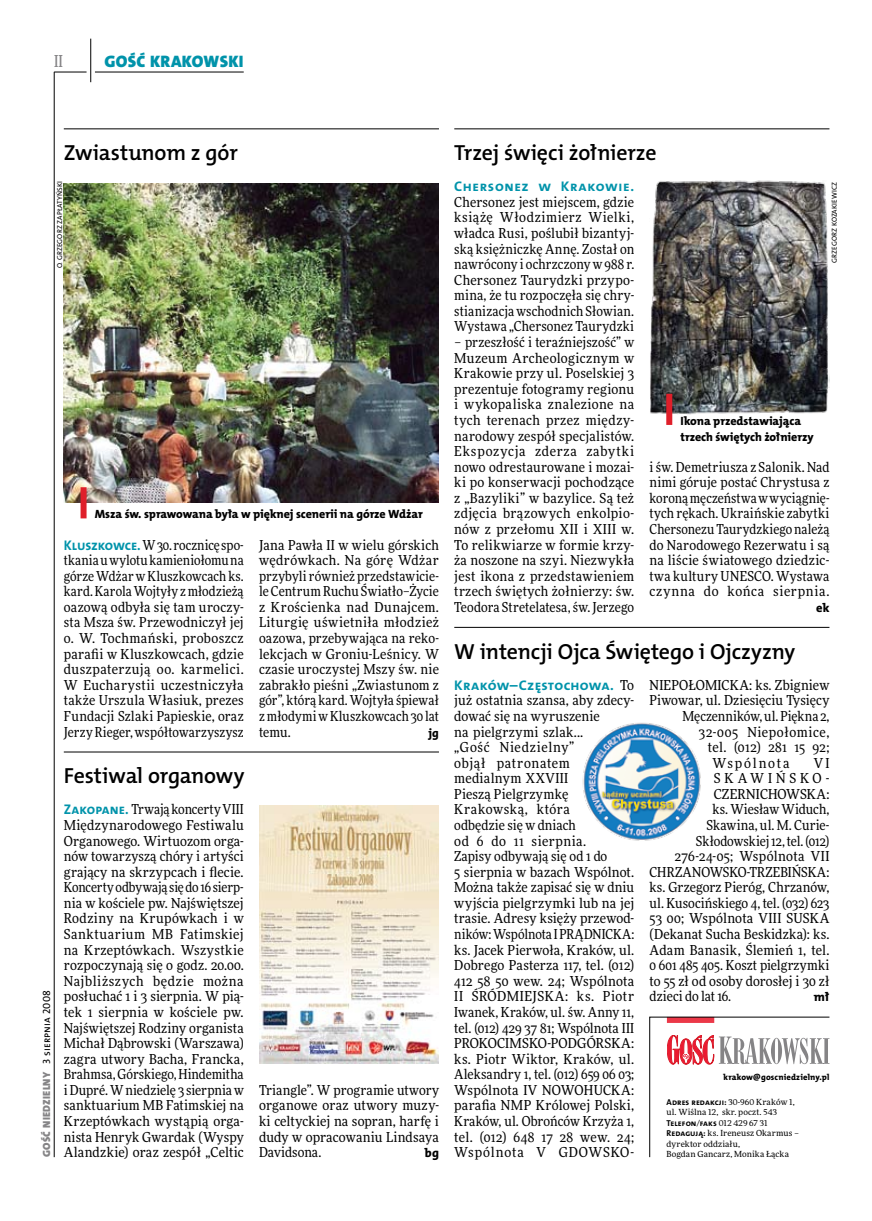
<style>
.page{position:relative;width:872px;height:1221px;background:#fff}
.page>*{position:absolute;margin:0;border:0;box-sizing:border-box;transform-origin:0 0}
.t1{font:21.9px "The Mix HP6 Se Bld";letter-spacing:-.01em;color:#000}
.t2{font:16.65px "The Mix HP9 Blk";letter-spacing:.02em;color:#0093aa}
.t3{font:500 16.5px "Freeday Narrow";color:#858486;scale:.9 1}
.t4{font:13.95px "The Mix HP7 Bld";letter-spacing:.015em;color:#0093aa}
.t5{font:13.95px "The Mix HP7 Bld";letter-spacing:.035em;color:#0093aa}
.t6{font:13.8px/15.6px "Freeday Narrow News";letter-spacing:.01em;color:#000;text-align:justify}
.t7{font:13.8px "Freeday Narrow News";letter-spacing:.03em;color:#000}
.t8{font:13.8px "Freeday Narrow News";letter-spacing:.04em;color:#000}
.t9{font:13.8px "Freeday Narrow News";letter-spacing:.26em;color:#000}
.t10{font:13.8px "Freeday Narrow News";letter-spacing:.13em;color:#000}
.t11{font:12.45px "The Mix HP8 Ex Bld";color:#000}
.t12{font:12px/15.6px "The Mix HP8 Ex Bld";letter-spacing:-.005em;color:#000}
.t13{font:10.5px "The Mix HP9 Blk";letter-spacing:.025em;color:#858486}
.t14{font:8.55px "The Mix HP7 Bld";letter-spacing:.005em;color:#000}
.t15{font:8.55px "The Mix HP8 Ex Bld";letter-spacing:.02em;color:#000}
.t16{font:8.4px/10.5px "Freeday News";letter-spacing:.02em;color:#000}
.t17{font:7.2px "The Mix HP5 Plain";letter-spacing:.015em;color:#000}
.s1{font-family:"The Mix HP5 Plain";color:#000}
.s2{font-family:"The Mix HP7 Bld";font-size:13.95px;color:#0093aa}
.s3{font-family:"Freeday Narrow News";font-size:13.8px;color:#000}
.s4{font-family:"Freeday News";font-size:8.4px}
.s5{font-family:"The Mix HP7 Bld";font-size:8.55px}
</style>
<div class="page">
<hr style="left:54px;top:72px;width:1px;height:1085px;background:#000">
<hr style="left:90px;top:39px;width:1px;height:43px;background:#000">
<hr style="left:54px;top:72px;width:33px;height:1px;background:#000">
<hr style="left:95px;top:72px;width:149px;height:1px;background:#000">
<svg style="left:649px;top:1016px;width:181px;height:141px"></svg>
<hr style="left:64px;top:129px;width:375px;height:1px;background:#000">
<img style="left:64px;top:183px;width:375px;height:320px">
<div style="left:81px;top:487px;width:6px;height:31px;background:#df1f2a"></div>
<hr style="left:454px;top:129px;width:375px;height:1px;background:#000">
<img style="left:650px;top:180px;width:179px;height:237px">
<div style="left:666px;top:394px;width:6px;height:31px;background:#df1f2a"></div>
<hr style="left:454px;top:627px;width:375px;height:1px;background:#000">
<img style="left:581px;top:720px;width:121px;height:121px;border-radius:60px">
<hr style="left:64px;top:751px;width:375px;height:1px;background:#000">
<img style="left:259px;top:805px;width:180px;height:258px">
<p class="t3" style="left:54px;top:50px;width:11px">II</p>
<p class="t2" style="left:105px;top:50px;width:140px">GOŚĆ KRAKOWSKI</p>
<h1 class="t1" style="left:64px;top:139px;width:175px">Zwiastunom z gór</h1>
<p class="t17" style="left:55px;top:268px;width:89px;rotate:-90deg">o. Grzegorz Zapłatyński</p>
<p class="t12" style="left:95px;top:506px;width:329px">Msza św. sprawowana była w pięknej scenerii na górze Wdżar</p>
<p class="t13" style="left:40px;top:1156px;width:168px;rotate:-90deg">GOŚĆ NIEDZIELNY <span class="s1">3 sierpnia 2008</span></p>
<p class="t6" style="left:64px;top:536px;width:181px"><span class="s2">Kluszkowce.</span> W 30. rocznicę spo&shy;tkania u wylotu kamieniołomu na górze Wdżar w Kluszkowcach ks. kard. Karola Wojtyły z młodzieżą oazową odbyła się tam uroczy&shy;sta Msza św. Przewodniczył jej o. W. Tochmański, proboszcz parafii w Kluszkowcach, gdzie duszpaterzują oo. karmelici.<br>W Eucharystii uczestniczyła także Urszula Własiuk, prezes Fundacji Szlaki Papieskie, oraz Jerzy Rieger, współtowarzyszysz</p>
<p class="t6" style="left:259px;top:536px;width:181px">Jana Pawła II w wielu górskich wędrówkach. Na górę Wdżar przybyli również przedstawicie&shy;le Centrum Ruchu Światło–Życie z Krościenka nad Dunajcem.<br>Liturgię uświetniła młodzież oazowa, przebywająca na reko&shy;lekcjach w Groniu-Leśnicy. W czasie uroczystej Mszy św. nie zabrakło pieśni „Zwiastunom z gór”, którą kard. Wojtyła śpiewał z młodymi w Kluszkowcach 30 lat temu.</p>
<p class="t12" style="left:428px;top:724px;width:12px">jg</p>
<h1 class="t1" style="left:64px;top:761px;width:182px">Festiwal organowy</h1>
<p class="t6" style="left:64px;top:801px;width:181px"><span class="s2">Zakopane.</span> Trwają koncerty VIII Międzynarodowego Festiwalu Organowego. Wirtuozom orga&shy;nów towarzyszą chóry i artyści grający na skrzypcach i flecie.<br>Koncerty odbywają się do 16 sierp&shy;nia w kościele pw. Najświętszej Rodziny na Krupówkach i w Sanktuarium MB Fatimskiej na Krzeptówkach. Wszystkie rozpoczynają się o godz. 20.00.<br>Najbliższych będzie można posłuchać 1 i 3 sierpnia. W pią&shy;tek 1 sierpnia w kościele pw.<br>Najświętszej Rodziny organista Michał Dąbrowski (Warszawa) zagra utwory Bacha, Francka, Brahmsa, Górskiego, Hindemitha i Dupré. W niedzielę 3 sierpnia w sanktuarium MB Fatimskiej na Krzeptówkach wystąpią orga&shy;nista Henryk Gwardak (Wyspy Alandzkie) oraz zespół „Celtic</p>
<p class="t6" style="left:259px;top:1081px;width:181px">Triangle”. W programie utwory organowe oraz utwory muzy&shy;ki celtyckiej na sopran, harfę i dudy w opracowaniu Lindsaya Davidsona.</p>
<p class="t11" style="left:425px;top:1144px;width:16px">bg</p>
<h1 class="t1" style="left:454px;top:139px;width:204px">Trzej święci żołnierze</h1>
<p class="t5" style="left:454px;top:177px;width:181px">Chersonez w Krakowie.</p>
<p class="t6" style="left:454px;top:194px;width:181px">Chersonez jest miejscem, gdzie książę Włodzimierz Wielki, władca Rusi, poślubił bizantyj&shy;ską księżniczkę Annę. Został on nawrócony i ochrzczony w 988 r.<br>Chersonez Taurydzki przypo&shy;mina, że tu rozpoczęła się chry&shy;stianizacja wschodnich Słowian.<br>Wystawa „Chersonez Taurydzki</p>
<p class="t6" style="left:454px;top:334px;width:181px">– przeszłość i teraźniejszość” w Muzeum Archeologicznym w Krakowie przy ul. Poselskiej 3 prezentuje fotogramy regionu i wykopaliska znalezione na tych terenach przez między&shy;narodowy zespół specjalistów.<br>Ekspozycja zderza zabytki nowo odrestaurowane i mozai&shy;ki po konserwacji pochodzące z „Bazyliki” w bazylice. Są też zdjęcia brązowych enkolpio&shy;nów z przełomu XII i XIII w.<br>To relikwiarze w formie krzy&shy;ża noszone na szyi. Niezwykła jest ikona z przedstawieniem trzech świętych żołnierzy: św.<br>Teodora Stretelatesa, św. Jerzego</p>
<p class="t17" style="left:829px;top:263px;width:82px;rotate:-90deg">Grzegorz Kozakiewicz</p>
<p class="t12" style="left:680px;top:413px;width:134px">Ikona przedstawiająca trzech świętych żołnierzy</p>
<p class="t6" style="left:649px;top:459px;width:181px">i św. Demetriusza z Salonik. Nad nimi góruje postać Chrystusa z koroną męczeństwa w wyciągnię&shy;tych rękach. Ukraińskie zabytki Chersonezu Taurydzkiego należą do Narodowego Rezerwatu i są na liście światowego dziedzic&shy;twa kultury UNESCO. Wystawa czynna do końca sierpnia.</p>
<p class="t11" style="left:816px;top:599px;width:15px">ek</p>
<h1 class="t1" style="left:454px;top:637px;width:342px">W intencji Ojca Świętego i Ojczyzny</h1>
<p class="t4" style="left:454px;top:676px;width:181px">Kraków–Częstochowa. <span class="s3">To</span></p>
<p class="t6" style="left:454px;top:692px;width:181px;text-align:left">już ostatnia szansa, aby zdecy&shy;dować się na wyruszenie<br>na pielgrzymi szlak...<br>„Gość Niedzielny”<br>objął patronatem medialnym XXVIII<br>Pieszą Pielgrzymkę<br>Krakowską, która<br>odbędzie się w dniach<br>od 6 do 11 sierpnia.<br>Zapisy odbywają się od 1 do<br>5 sierpnia w bazach Wspólnot.<br>Można także zapisać się w dniu wyjścia pielgrzymki lub na jej trasie. Adresy księży przewod&shy;ników: Wspólnota I PRĄDNICKA: ks. Jacek Pierwoła, Kraków, ul.<br>Dobrego Pasterza 117, tel. (012)<br>412 58 50 wew. 24; Wspólnota<br>II ŚRÓDMIEJSKA: ks. Piotr<br>Iwanek, Kraków, ul. św. Anny 11, tel. (012) 429 37 81; Wspólnota III<br>PROKOCIMSKO-PODGÓRSKA: ks. Piotr Wiktor, Kraków, ul.<br>Aleksandry 1, tel. (012) 659 06 03;<br>Wspólnota IV NOWOHUCKA: parafia NMP Królowej Polski,<br>Kraków, ul. Obrońców Krzyża 1, tel. (012) 648 17 28 wew. 24;<br>Wspólnota V GDOWSKO-</p>
<p class="t6" style="left:649px;top:677px;width:181px">NIEPOŁOMICKA: ks. Zbigniew</p>
<p class="t6" style="left:649px;top:692px;width:181px">Piwowar, ul. Dziesięciu Tysięcy</p>
<p class="t6" style="left:682px;top:708px;width:148px">Męczenników, ul. Piękna 2,</p>
<p class="t8" style="left:699px;top:723px;width:132px">32-005 Niepołomice,</p>
<p class="t6" style="left:708px;top:739px;width:123px">tel. (012) 281 15 92;</p>
<p class="t10" style="left:712px;top:754px;width:79px">Wspólnota</p>
<p class="t6" style="left:813px;top:754px;width:17px">VI</p>
<p class="t9" style="left:714px;top:769px;width:117px">SKAWIŃSKO-</p>
<p class="t6" style="left:714px;top:786px;width:117px">CZERNICHOWSKA:</p>
<p class="t6" style="left:712px;top:801px;width:118px">ks. Wiesław Widuch,</p>
<p class="t6" style="left:706px;top:817px;width:124px">Skawina, ul. M. Curie-</p>
<p class="t6" style="left:696px;top:832px;width:135px">Skłodowskiej 12, tel. (012)</p>
<p class="t7" style="left:675px;top:847px;width:156px">276-24-05; Wspólnota VII</p>
<p class="t6" style="left:649px;top:863px;width:181px">CHRZANOWSKO-TRZEBIŃSKA:</p>
<p class="t6" style="left:649px;top:879px;width:181px">ks. Grzegorz Pieróg, Chrzanów,</p>
<p class="t6" style="left:649px;top:895px;width:181px">ul. Kusocińskiego 4, tel. (032) 623</p>
<p class="t6" style="left:649px;top:910px;width:181px">53 00; Wspólnota VIII SUSKA</p>
<p class="t6" style="left:649px;top:926px;width:181px">(Dekanat Sucha Beskidzka): ks.</p>
<p class="t6" style="left:649px;top:941px;width:181px">Adam Banasik, Ślemień 1, tel.</p>
<p class="t6" style="left:649px;top:957px;width:181px">0 601 485 405. Koszt pielgrzymki</p>
<p class="t6" style="left:649px;top:972px;width:181px">to 55 zł od osoby dorosłej i 30 zł</p>
<p class="t6" style="left:649px;top:988px;width:83px">dzieci do lat 16.</p>
<p class="t11" style="left:814px;top:989px;width:17px">mł</p>
<p class="t15" style="left:723px;top:1071px;width:108px">krakow@goscniedzielny.pl</p>
<p class="t14" style="left:666px;top:1096px;width:130px">Adres redakcji: <span class="s4">30-960 Kraków 1,</span></p>
<p class="t16" style="left:666px;top:1106px;width:112px">ul. Wiślna 12, skr. poczt. 543</p>
<p class="t14" style="left:666px;top:1117px;width:102px">Telefon<span class="s4">/</span>faks <span class="s4">012 429 67 31</span></p>
<p class="t16" style="left:666px;top:1127px;width:134px"><span class="s5">Redagują:</span> ks. Ireneusz Okarmus – dyrektor oddziału,<br>Bogdan Gancarz, Monika Łącka</p>
</div>
